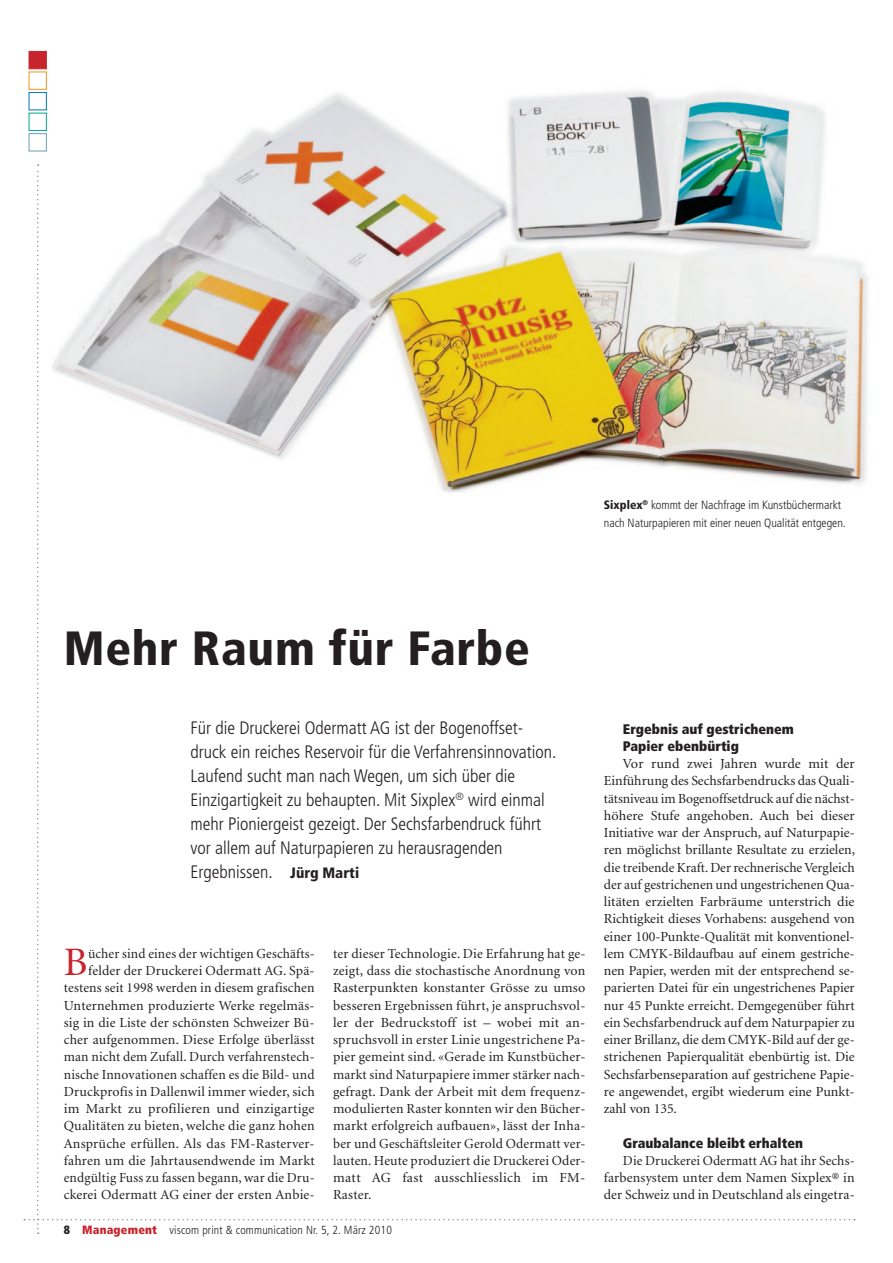
<style>
.page{position:relative;width:893px;height:1263px;background:#fff}
.page>*{position:absolute;margin:0;border:0;box-sizing:border-box;transform-origin:0 0}
.t1{font:900 condensed 48px "Frutiger LT";letter-spacing:.015em;color:#231f20}
.t2{font:40.35px "Minion";color:#c8242b}
.t3{font:300 condensed 18px/24px "Frutiger LT";color:#231f20}
.t4{font:13.8px/17.2px "Minion";letter-spacing:.015em;color:#231f20;text-align:justify}
.t5{font:900 condensed 13.8px/17.2px "Frutiger LT";color:#231f20}
.t6{font:300 condensed 12px/17.2px "Frutiger LT";color:#231f20}
.t7{font:300 condensed 11.7px "Frutiger LT";letter-spacing:.015em;color:#231f20}
.s1{font-weight:900}
.s2{font-weight:900;font-size:15px}
.s3{font-weight:900;font-size:12px}
.s4{font-weight:900;font-size:12px;color:#c8242b}
</style>
<div class="page">
<div style="left:29px;top:51px;width:18px;height:18px;background:#c8242b;border:1px solid #c8242b"></div>
<div style="left:29px;top:72px;width:18px;height:18px;background:#fff;border:1px solid #f7931d"></div>
<div style="left:29px;top:92px;width:18px;height:18px;background:#fff;border:1px solid #0078c0"></div>
<div style="left:29px;top:113px;width:18px;height:18px;background:#fff;border:1px solid #00a78e"></div>
<div style="left:29px;top:133px;width:18px;height:18px;background:#fff;border:1px solid #69a0b7"></div>
<img style="left:52px;top:90px;width:816px;height:402px">
<p class="t6" style="left:604px;top:497px;width:243px"><span class="s1">Sixplex</span><sup>®</sup> kommt der Nachfrage im Kunstbüchermarkt nach Naturpapieren mit einer neuen Qualität entgegen.</p>
<h1 class="t1" style="left:64px;top:619px;width:468px">Mehr Raum für Farbe</h1>
<p class="t3" style="left:190px;top:716px;width:368px">Für die Druckerei Odermatt AG ist der Bogenoffset&shy;druck ein reiches Reservoir für die Verfahrensinnovation.<br>Laufend sucht man nach Wegen, um sich über die Einzigartigkeit zu behaupten. Mit Sixplex<sup>®</sup> wird einmal mehr Pioniergeist gezeigt. Der Sechsfarbendruck führt vor allem auf Naturpapieren zu herausragenden Ergebnissen. <span class="s2">Jürg Marti</span></p>
<p class="t4" style="left:64px;top:945px;width:252px;text-align:right">ücher sind eines der wichtigen Geschäfts&shy;felder der Druckerei Odermatt AG. Spä&shy;testens seit 1998 werden in diesem grafischen Unternehmen produzierte Werke regelmäs&shy;sig in die Liste der schönsten Schweizer Bü&shy;cher aufgenommen. Diese Erfolge überlässt man nicht dem Zufall. Durch verfahrenstech&shy;nische Innovationen schaffen es die Bild- und Druckprofis in Dallenwil immer wieder, sich im Markt zu profilieren und einzigartige Qualitäten zu bieten, welche die ganz hohen Ansprüche erfüllen. Als das FM-Rasterver&shy;fahren um die Jahrtausendwende im Markt endgültig Fuss zu fassen begann, war die Dru&shy;ckerei Odermatt AG einer der ersten Anbie-</p>
<h2 class="t2" style="left:64px;top:942px;width:25px">B</h2>
<p class="t4" style="left:333px;top:945px;width:254px">ter dieser Technologie. Die Erfahrung hat ge&shy;zeigt, dass die stochastische Anordnung von Rasterpunkten konstanter Grösse zu umso besseren Ergebnissen führt, je anspruchsvol&shy;ler der Bedruckstoff ist – wobei mit an&shy;spruchsvoll in erster Linie ungestrichene Pa&shy;pier gemeint sind. «Gerade im Kunstbücher&shy;markt sind Naturpapiere immer stärker nach&shy;gefragt. Dank der Arbeit mit dem frequenz&shy;modulierten Raster konnten wir den Bücher&shy;markt erfolgreich aufbauen», lässt der Inha&shy;ber und Geschäftsleiter Gerold Odermatt ver&shy;lauten. Heute produziert die Druckerei Oder&shy;matt AG fast ausschliesslich im FM-Raster.</p>
<p class="t7" style="left:64px;top:1223px;width:330px"><span class="s3">8</span> <span class="s4">Management</span> viscom print &amp; communication Nr. 5, 2. März 2010</p>
<p class="t5" style="left:623px;top:720px;width:172px">Ergebnis auf gestrichenem<br>Papier ebenbürtig</p>
<p class="t4" style="left:604px;top:756px;width:253px;text-indent:19px">Vor rund zwei Jahren wurde mit der Einführung des Sechsfarbendrucks das Quali&shy;tätsniveau im Bogenoffsetdruck auf die nächst&shy;höhere Stufe angehoben. Auch bei dieser Initiative war der Anspruch, auf Naturpapie&shy;ren möglichst brillante Resultate zu erzielen, die treibende Kraft. Der rechnerische Vergleich der auf gestrichenen und ungestrichenen Qua&shy;litäten erzielten Farbräume unterstrich die Richtigkeit dieses Vorhabens: ausgehend von einer 100-Punkte-Qualität mit konventionel&shy;lem CMYK-Bildaufbau auf einem gestriche&shy;nen Papier, werden mit der entsprechend se&shy;parierten Datei für ein ungestrichenes Papier nur 45 Punkte erreicht. Demgegenüber führt ein Sechsfarbendruck auf dem Naturpapier zu einer Brillanz, die dem CMYK-Bild auf der ge&shy;strichenen Papierqualität ebenbürtig ist. Die Sechsfarbenseparation auf gestrichene Papie&shy;re angewendet, ergibt wiederum eine Punkt&shy;zahl von 135.</p>
<p class="t5" style="left:623px;top:1134px;width:182px">Graubalance bleibt erhalten</p>
<p class="t4" style="left:604px;top:1152px;width:252px;text-indent:19px">Die Druckerei Odermatt AG hat ihr Sechs&shy;farbensystem unter dem Namen Sixplex® in der Schweiz und in Deutschland als eingetra-</p>
</div>
